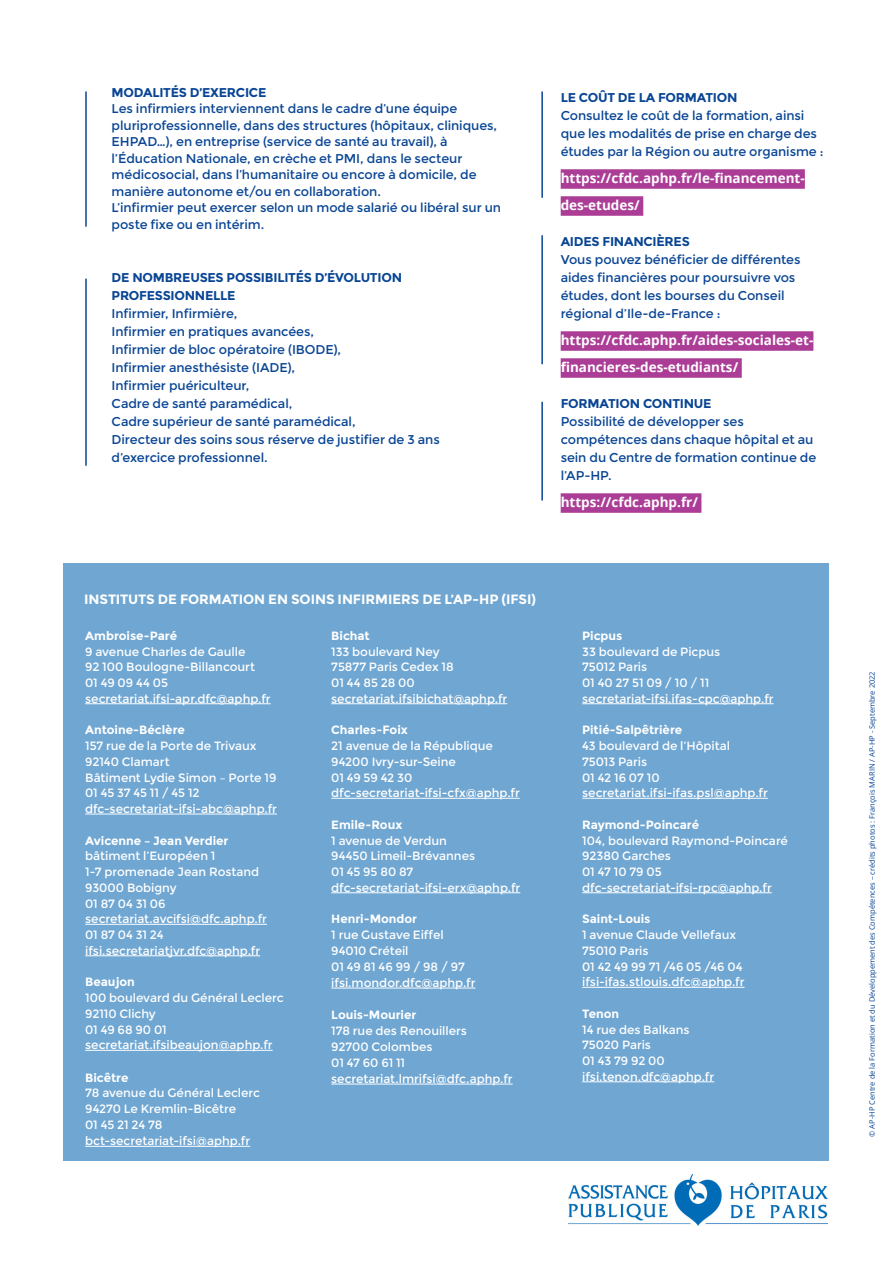
<style>
.page{position:relative;width:893px;height:1263px;background:#fff}
.page>*{position:absolute;margin:0;border:0;box-sizing:border-box;transform-origin:0 0}
.t1{font:700 13.5px/27px "Open Sans";color:#fff}
.t2{font:700 13.5px "Montserrat";letter-spacing:-.005em;color:#fff}
.t3{font:12.75px/18px "Montserrat";letter-spacing:-.005em;color:#094594}
.t4{font:700 12.75px/18px "Montserrat";letter-spacing:-.02em;color:#094594}
.t5{font:12px/15.8px "Montserrat";letter-spacing:-.005em;color:#fff}
.t6{font:700 12px "Montserrat";letter-spacing:-.005em;color:#fff}
.t7{font:7.5px "Open Sans";color:#094594}
</style>
<div class="page">
<img style="left:568px;top:1174px;width:260px;height:51px">
<hr style="left:85px;top:279px;width:2px;height:187px;background:#094594">
<hr style="left:541px;top:235px;width:2px;height:129px;background:#094594">
<hr style="left:541px;top:91px;width:2px;height:107px;background:#094594">
<hr style="left:85px;top:91px;width:2px;height:136px;background:#094594">
<hr style="left:541px;top:402px;width:2px;height:98px;background:#094594">
<div style="left:64px;top:563px;width:765px;height:598px;background:#6fa6d2"></div>
<hr style="left:85px;top:703px;width:186px;height:1px;background:#fff">
<hr style="left:85px;top:814px;width:192px;height:1px;background:#fff">
<hr style="left:85px;top:924px;width:182px;height:1px;background:#fff">
<hr style="left:85px;top:955px;width:175px;height:1px;background:#fff">
<hr style="left:85px;top:1050px;width:188px;height:1px;background:#fff">
<hr style="left:85px;top:1146px;width:165px;height:1px;background:#fff">
<hr style="left:331px;top:703px;width:176px;height:1px;background:#fff">
<hr style="left:331px;top:798px;width:189px;height:1px;background:#fff">
<hr style="left:331px;top:892px;width:189px;height:1px;background:#fff">
<hr style="left:331px;top:988px;width:144px;height:1px;background:#fff">
<hr style="left:331px;top:1084px;width:182px;height:1px;background:#fff">
<hr style="left:582px;top:703px;width:192px;height:1px;background:#fff">
<hr style="left:582px;top:798px;width:186px;height:1px;background:#fff">
<hr style="left:582px;top:892px;width:190px;height:1px;background:#fff">
<hr style="left:582px;top:987px;width:162px;height:1px;background:#fff">
<hr style="left:582px;top:1081px;width:132px;height:1px;background:#fff">
<div style="left:561px;top:169px;width:244px;height:20px;background:#ab3d96"></div>
<div style="left:561px;top:196px;width:82px;height:20px;background:#ab3d96"></div>
<div style="left:561px;top:331px;width:252px;height:20px;background:#ab3d96"></div>
<div style="left:561px;top:358px;width:181px;height:20px;background:#ab3d96"></div>
<div style="left:561px;top:493px;width:140px;height:20px;background:#ab3d96"></div>
<p class="t4" style="left:112px;top:83px;width:156px">MODALITÉS D’EXERCICE</p>
<p class="t3" style="left:112px;top:100px;width:391px;line-height:16.5px">Les infirmiers interviennent dans le cadre d’une équipe pluriprofessionnelle, dans des structures (hôpitaux, cliniques, EHPAD…), en entreprise (service de santé au travail), à l’Éducation Nationale, en crèche et PMI, dans le secteur médicosocial, dans l’humanitaire ou encore à domicile, de manière autonome et/ou en collaboration.<br>L’infirmier peut exercer selon un mode salarié ou libéral sur un poste fixe ou en intérim.</p>
<p class="t4" style="left:112px;top:269px;width:292px">DE NOMBREUSES POSSIBILITÉS D’ÉVOLUTION<br>PROFESSIONNELLE</p>
<p class="t3" style="left:112px;top:305px;width:330px">Infirmier, Infirmière,<br>Infirmier en pratiques avancées,<br>Infirmier de bloc opératoire (IBODE),<br>Infirmier anesthésiste (IADE),<br>Infirmier puériculteur,<br>Cadre de santé paramédical,<br>Cadre supérieur de santé paramédical,<br>Directeur des soins sous réserve de justifier de 3 ans d’exercice professionnel.</p>
<p class="t4" style="left:561px;top:89px;width:178px">LE COÛT DE LA FORMATION</p>
<p class="t3" style="left:561px;top:107px;width:264px">Consultez le coût de la formation, ainsi que les modalités de prise en charge des études par la Région ou autre organisme :</p>
<p class="t1" style="left:561px;top:164px;width:246px">https://cfdc.aphp.fr/le-financement&shy;des-etudes/</p>
<p class="t4" style="left:561px;top:233px;width:131px">AIDES FINANCIÈRES</p>
<p class="t3" style="left:561px;top:251px;width:241px">Vous pouvez bénéficier de différentes aides financières pour poursuivre vos études, dont les bourses du Conseil régional d’Ile-de-France :</p>
<p class="t1" style="left:561px;top:326px;width:254px">https://cfdc.aphp.fr/aides-sociales-et&shy;financieres-des-etudiants/</p>
<p class="t4" style="left:561px;top:395px;width:152px">FORMATION CONTINUE</p>
<p class="t3" style="left:561px;top:413px;width:257px">Possibilité de développer ses compétences dans chaque hôpital et au sein du Centre de formation continue de l’AP-HP.</p>
<p class="t1" style="left:561px;top:488px;width:139px">https://cfdc.aphp.fr/</p>
<p class="t2" style="left:84px;top:591px;width:453px">INSTITUTS DE FORMATION EN SOINS INFIRMIERS DE L’AP-HP (IFSI)</p>
<p class="t6" style="left:85px;top:628px;width:93px">Ambroise-Paré</p>
<p class="t5" style="left:85px;top:644px;width:187px">9 avenue Charles de Gaulle<br>92 100 Boulogne-Billancourt<br>01 49 09 44 05 secretariat.ifsi-apr.dfc@aphp.fr</p>
<p class="t6" style="left:85px;top:723px;width:101px">Antoine-Béclère</p>
<p class="t5" style="left:85px;top:738px;width:193px">157 rue de la Porte de Trivaux<br>92140 Clamart<br>Bâtiment Lydie Simon – Porte 19<br>01 45 37 45 11 / 45 12 dfc-secretariat-ifsi-abc@aphp.fr</p>
<p class="t6" style="left:85px;top:833px;width:145px">Avicenne – Jean Verdier</p>
<p class="t5" style="left:85px;top:848px;width:183px">bâtiment l’Européen 1<br>1-7 promenade Jean Rostand<br>93000 Bobigny<br>01 87 04 31 06 secretariat.avcifsi@dfc.aphp.fr<br>01 87 04 31 24 ifsi.secretariatjvr.dfc@aphp.fr</p>
<p class="t6" style="left:85px;top:975px;width:51px">Beaujon</p>
<p class="t5" style="left:85px;top:990px;width:200px">100 boulevard du Général Leclerc<br>92110 Clichy<br>01 49 68 90 01 secretariat.ifsibeaujon@aphp.fr</p>
<p class="t6" style="left:85px;top:1070px;width:45px">Bicêtre</p>
<p class="t5" style="left:85px;top:1085px;width:176px">78 avenue du Général Leclerc<br>94270 Le Kremlin-Bicêtre<br>01 45 21 24 78 bct-secretariat-ifsi@aphp.fr</p>
<p class="t6" style="left:331px;top:628px;width:40px">Bichat</p>
<p class="t5" style="left:331px;top:644px;width:178px">133 boulevard Ney<br>75877 Paris Cedex 18<br>01 44 85 28 00 secretariat.ifsibichat@aphp.fr</p>
<p class="t6" style="left:331px;top:723px;width:78px">Charles-Foix</p>
<p class="t5" style="left:331px;top:738px;width:190px">21 avenue de la République<br>94200 Ivry-sur-Seine<br>01 49 59 42 30 dfc-secretariat-ifsi-cfx@aphp.fr</p>
<p class="t6" style="left:331px;top:817px;width:73px">Emile-Roux</p>
<p class="t5" style="left:331px;top:832px;width:191px">1 avenue de Verdun<br>94450 Limeil-Brévannes<br>01 45 95 80 87 dfc-secretariat-ifsi-erx@aphp.fr</p>
<p class="t6" style="left:331px;top:912px;width:87px">Henri-Mondor</p>
<p class="t5" style="left:331px;top:927px;width:146px">1 rue Gustave Eiffel<br>94010 Créteil<br>01 49 81 46 99 / 98 / 97 ifsi.mondor.dfc@aphp.fr</p>
<p class="t6" style="left:331px;top:1008px;width:87px">Louis-Mourier</p>
<p class="t5" style="left:331px;top:1023px;width:183px">178 rue des Renouillers<br>92700 Colombes<br>01 47 60 61 11 secretariat.lmrifsi@dfc.aphp.fr</p>
<p class="t6" style="left:582px;top:628px;width:42px">Picpus</p>
<p class="t5" style="left:582px;top:644px;width:193px">33 boulevard de Picpus<br>75012 Paris<br>01 40 27 51 09 / 10 / 11 secretariat-ifsi.ifas-cpc@aphp.fr</p>
<p class="t6" style="left:582px;top:723px;width:101px">Pitié-Salpêtrière</p>
<p class="t5" style="left:582px;top:738px;width:187px">43 boulevard de l’Hôpital<br>75013 Paris<br>01 42 16 07 10 secretariat.ifsi-ifas.psl@aphp.fr</p>
<p class="t6" style="left:582px;top:817px;width:118px">Raymond-Poincaré</p>
<p class="t5" style="left:582px;top:832px;width:207px">104, boulevard Raymond-Poincaré<br>92380 Garches<br>01 47 10 79 05 dfc-secretariat-ifsi-rpc@aphp.fr</p>
<p class="t6" style="left:582px;top:912px;width:70px">Saint-Louis</p>
<p class="t5" style="left:582px;top:927px;width:164px">1 avenue Claude Vellefaux<br>75010 Paris<br>01 42 49 99 71 /46 05 /46 04 ifsi-ifas.stlouis.dfc@aphp.fr</p>
<p class="t6" style="left:582px;top:1006px;width:38px">Tenon</p>
<p class="t5" style="left:582px;top:1021px;width:133px">14 rue des Balkans<br>75020 Paris<br>01 43 79 92 00 ifsi.tenon.dfc@aphp.fr</p>
<p class="t7" style="left:867px;top:1137px;width:467px;rotate:-90deg">© AP-HP Centre de la Formation et du Développement des Compétences – crédits photos : François MARIN / AP-HP - Septembre 2022</p>
</div>
